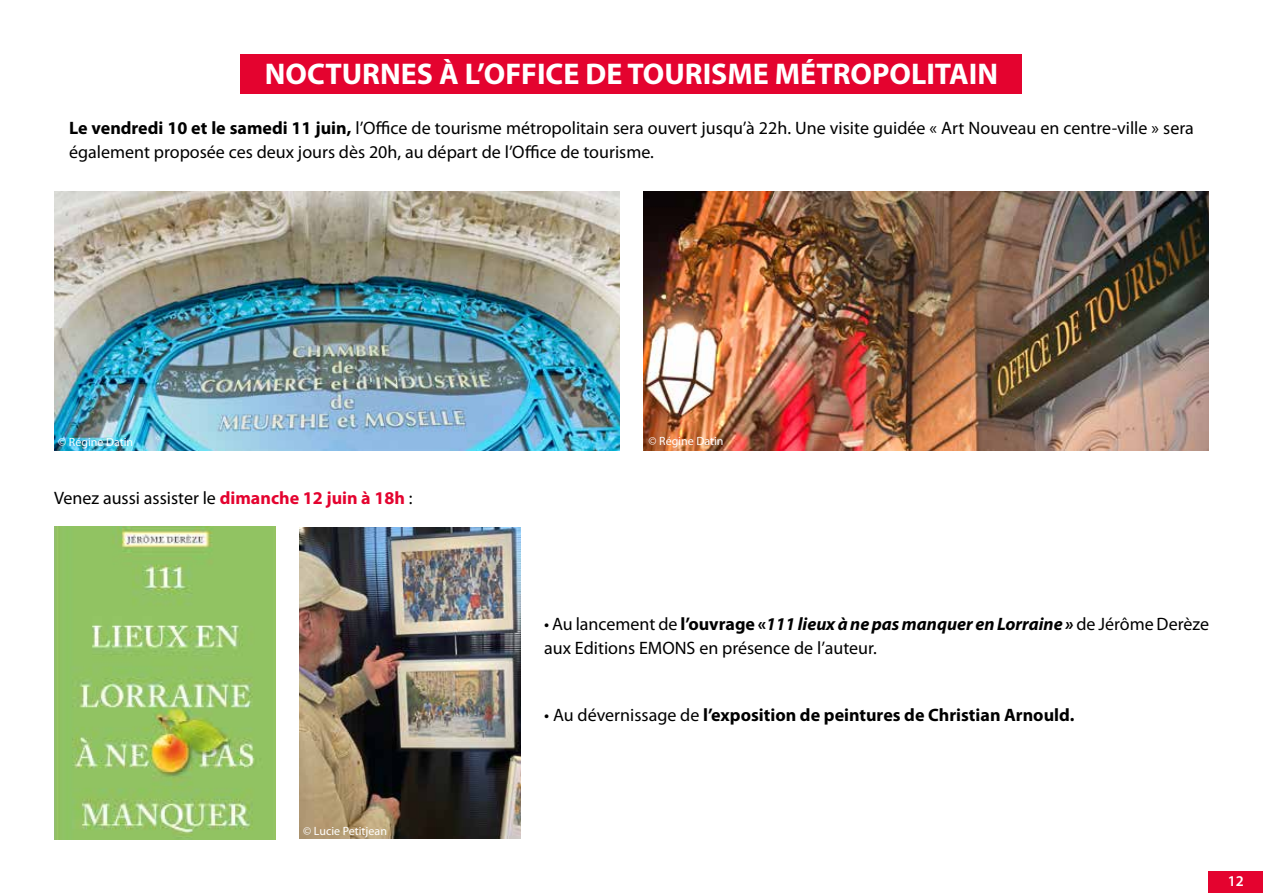
<style>
.page{position:relative;width:1263px;height:893px;background:#fff}
.page>*{position:absolute;margin:0;border:0;box-sizing:border-box;transform-origin:0 0}
.t1{font:700 30px "Myriad Pro";color:#fff}
.t2{font:18px/24px "Myriad Pro";color:#000}
.t3{font:700 18px "Myriad Pro";color:#000}
.t4{font:600 15px "Myriad Pro";color:#fff}
.t5{font:12px "Myriad Pro";color:#fff}
.s1{font-weight:700}
.s2{font-weight:700;color:#e4032f}
.s3{font-weight:700;font-style:italic}
.s4{font-weight:400}
</style>
<div class="page">
<div style="left:241px;top:54px;width:781px;height:40px;background:#e4032f"></div>
<img style="left:54px;top:192px;width:566px;height:258px">
<div style="left:1209px;top:871px;width:54px;height:22px;background:#e4032f"></div>
<img style="left:643px;top:192px;width:566px;height:258px">
<img style="left:54px;top:526px;width:222px;height:313px">
<img style="left:299px;top:527px;width:222px;height:312px">
<h1 class="t1" style="left:265px;top:54px;width:735px">NOCTURNES À L’OFFICE DE TOURISME MÉTROPOLITAIN</h1>
<p class="t2" style="left:69px;top:116px;width:1126px"><span class="s1">Le vendredi 10 et le samedi 11 juin,</span> l’Office de tourisme métropolitain sera ouvert jusqu’à 22h. Une visite guidée « Art Nouveau en centre-ville » sera également proposée ces deux jours dès 20h, au départ de l’Office de tourisme.</p>
<p class="t5" style="left:58px;top:434px;width:77px">© Régine Datin</p>
<p class="t5" style="left:648px;top:434px;width:77px">© Régine Datin</p>
<p class="t2" style="left:54px;top:486px;width:360px">Venez aussi assister le <span class="s2">dimanche 12 juin à 18h</span> :</p>
<p class="t5" style="left:303px;top:824px;width:85px">© Lucie Petitjean</p>
<p class="t2" style="left:544px;top:612px;width:666px">• Au lancement de <span class="s1">l’ouvrage «</span><span class="s3">111 lieux à ne pas manquer en Lorraine »</span> de Jérôme Derèze aux Editions EMONS en présence de l’auteur.</p>
<p class="t3" style="left:544px;top:703px;width:532px"><span class="s4">• Au dévernissage de</span> l’exposition de peintures de Christian Arnould.</p>
<p class="t4" style="left:1228px;top:872px;width:18px">12</p>
</div>
